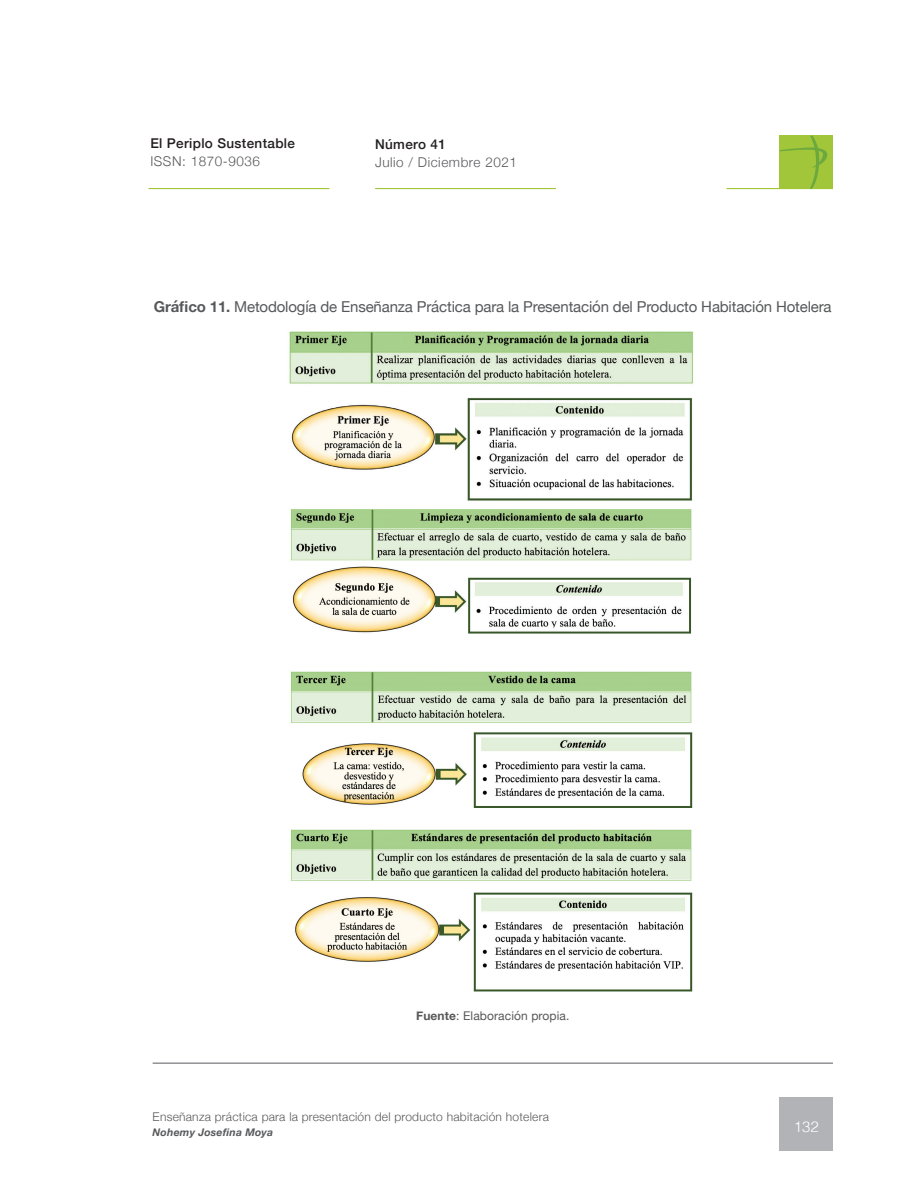
<style>
.page{position:relative;width:918px;height:1188px;background:#fff}
.page>*{position:absolute;margin:0;border:0;box-sizing:border-box;transform-origin:0 0}
.t1{font:15px "Helvetica Neue";letter-spacing:-.01em;color:#57585a}
.t2{font:300 15px "Helvetica";color:#fff}
.t3{font:300 13.5px "Helvetica Neue";letter-spacing:.04em;color:#57585a}
.t4{font:500 13.5px "Helvetica Neue";letter-spacing:.025em;color:#231f20}
.t5{font:300 12px "Helvetica Neue";letter-spacing:.02em;color:#57585a}
.t6{font:12px "Helvetica Neue";letter-spacing:.01em;color:#57585a}
.t7{font:italic 700 10.5px "Helvetica Neue";letter-spacing:.02em;color:#57585a}
.s1{font-weight:700}
</style>
<div class="page">
<div style="left:780px;top:1098px;width:53px;height:53px;background:#b2b3b7"></div>
<hr style="left:727px;top:188px;width:106px;height:1px;background:#a1c63a">
<hr style="left:153px;top:1063px;width:680px;height:1px;background:#6c6d70">
<hr style="left:148px;top:188px;width:181px;height:1px;background:#a1c63a">
<hr style="left:375px;top:188px;width:181px;height:1px;background:#a1c63a">
<div style="left:780px;top:136px;width:53px;height:53px;background:#a1c63a"></div>
<svg style="left:780px;top:136px;width:48px;height:53px"></svg>
<img style="left:289px;top:331px;width:404px;height:661px">
<p class="t4" style="left:150px;top:133px;width:146px">El Periplo Sustentable</p>
<p class="t3" style="left:150px;top:151px;width:111px">ISSN: 1870-9036</p>
<p class="t4" style="left:375px;top:133px;width:72px">Número 41</p>
<p class="t3" style="left:375px;top:151px;width:143px">Julio / Diciembre 2021</p>
<p class="t1" style="left:154px;top:296px;width:679px"><span class="s1">Gráfico 11.</span> Metodología de Enseñanza Práctica para la Presentación del Producto Habitación Hotelera</p>
<p class="t6" style="left:416px;top:1007px;width:155px"><span class="s1">Fuente</span>: Elaboración propia.</p>
<p class="t5" style="left:153px;top:1107px;width:398px">Enseñanza práctica para la presentación del producto habitación hotelera</p>
<p class="t7" style="left:153px;top:1124px;width:122px">Nohemy Josefina Moya</p>
<p class="t2" style="left:794px;top:1114px;width:27px">132</p>
</div>
